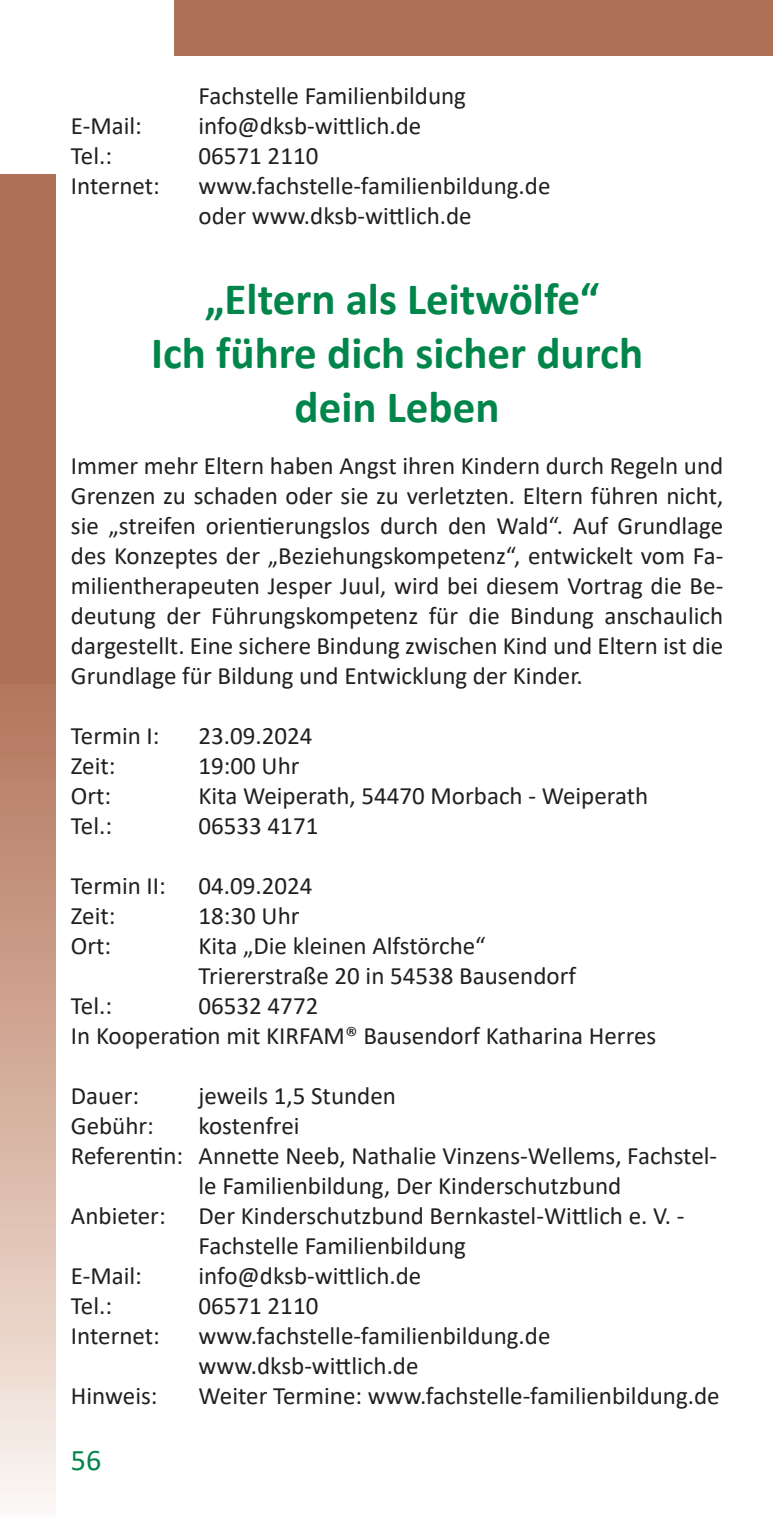
<style>
.page{position:relative;width:773px;height:1517px;background:#fff}
.page>*{position:absolute;margin:0;border:0;box-sizing:border-box;transform-origin:0 0}
.t1{font:700 45px/54px "Calibri";color:#00854a;text-align:center}
.t2{font:30px "Calibri";color:#00854a}
.t3{font:25px/30px "Calibri";color:#231f20}
</style>
<div class="page">
<div style="left:0;top:0;width:772px;height:1517px;background:#ae7057"></div>
<div style="left:57px;top:57px;width:715px;height:1460px;background:#fff"></div>
<div style="left:0;top:684px;width:57px;height:833px;background:linear-gradient(to bottom,#b27357,#faf3ed)"></div>
<div style="left:0;top:0;width:174px;height:174px;background:#fff"></div>
<p class="t3" style="left:198px;top:80px;width:269px">Fachstelle Familienbildung</p>
<p class="t3" style="left:71px;top:110px;width:73px">E-Mail:</p>
<p class="t3" style="left:198px;top:110px;width:224px">info@dksb-wittlich.de</p>
<p class="t3" style="left:71px;top:140px;width:43px">Tel.:</p>
<p class="t3" style="left:198px;top:140px;width:121px">06571 2110</p>
<p class="t3" style="left:71px;top:170px;width:90px">Internet:</p>
<p class="t3" style="left:198px;top:170px;width:353px">www.fachstelle-familienbildung.de oder www.dksb-wittlich.de</p>
<h1 class="t1" style="left:151px;top:272px;width:493px">„Eltern als Leitwölfe“<br>Ich führe dich sicher durch dein Leben</h1>
<p class="t3" style="left:71px;top:450px;width:653px;text-align:justify">Immer mehr Eltern haben Angst ihren Kindern durch Regeln und Grenzen zu schaden oder sie zu verletzten. Eltern führen nicht, sie „streifen orientierungslos durch den Wald“. Auf Grundlage des Konzeptes der „Beziehungskompetenz“, entwickelt vom Fa&shy;milientherapeuten Jesper Juul, wird bei diesem Vortrag die Be&shy;deutung der Führungskompetenz für die Bindung anschaulich dargestellt. Eine sichere Bindung zwischen Kind und Eltern ist die Grundlage für Bildung und Entwicklung der Kinder.</p>
<p class="t3" style="left:71px;top:720px;width:90px">Termin I:</p>
<p class="t3" style="left:198px;top:720px;width:115px">23.09.2024</p>
<p class="t3" style="left:71px;top:750px;width:46px">Zeit:</p>
<p class="t3" style="left:198px;top:750px;width:102px">19:00 Uhr</p>
<p class="t3" style="left:71px;top:780px;width:42px">Ort:</p>
<p class="t3" style="left:198px;top:780px;width:451px">Kita Weiperath, 54470 Morbach - Weiperath</p>
<p class="t3" style="left:71px;top:810px;width:43px">Tel.:</p>
<p class="t3" style="left:198px;top:810px;width:121px">06533 4171</p>
<p class="t3" style="left:71px;top:870px;width:96px">Termin II:</p>
<p class="t3" style="left:198px;top:870px;width:115px">04.09.2024</p>
<p class="t3" style="left:71px;top:900px;width:46px">Zeit:</p>
<p class="t3" style="left:198px;top:900px;width:102px">18:30 Uhr</p>
<p class="t3" style="left:71px;top:930px;width:42px">Ort:</p>
<p class="t3" style="left:198px;top:930px;width:379px">Kita „Die kleinen Alfstörche“<br>Triererstraße 20 in 54538 Bausendorf</p>
<p class="t3" style="left:71px;top:990px;width:43px">Tel.:</p>
<p class="t3" style="left:71px;top:990px;width:586px;text-indent:128px">06532 4772<br>In Kooperation mit KIRFAM® Bausendorf Katharina Herres</p>
<p class="t3" style="left:71px;top:1080px;width:70px">Dauer:</p>
<p class="t3" style="left:198px;top:1080px;width:199px">jeweils 1,5 Stunden</p>
<p class="t3" style="left:71px;top:1110px;width:85px">Gebühr:</p>
<p class="t3" style="left:198px;top:1110px;width:102px">kostenfrei</p>
<p class="t3" style="left:71px;top:1140px;width:647px">Referentin: Annette Neeb, Nathalie Vinzens-Wellems, Fachstel-</p>
<p class="t3" style="left:198px;top:1170px;width:424px">le Familienbildung, Der Kinderschutzbund</p>
<p class="t3" style="left:71px;top:1200px;width:96px">Anbieter:</p>
<p class="t3" style="left:198px;top:1200px;width:487px">Der Kinderschutzbund Bernkastel-Wittlich e. V. -<br>Fachstelle Familienbildung</p>
<p class="t3" style="left:71px;top:1260px;width:73px">E-Mail:</p>
<p class="t3" style="left:198px;top:1260px;width:224px">info@dksb-wittlich.de</p>
<p class="t3" style="left:71px;top:1290px;width:43px">Tel.:</p>
<p class="t3" style="left:198px;top:1290px;width:121px">06571 2110</p>
<p class="t3" style="left:71px;top:1320px;width:90px">Internet:</p>
<p class="t3" style="left:198px;top:1320px;width:353px">www.fachstelle-familienbildung.de www.dksb-wittlich.de</p>
<p class="t3" style="left:71px;top:1380px;width:88px">Hinweis:</p>
<p class="t3" style="left:198px;top:1380px;width:522px">Weiter Termine: www.fachstelle-familienbildung.de</p>
<p class="t2" style="left:71px;top:1439px;width:32px">56</p>
</div>
